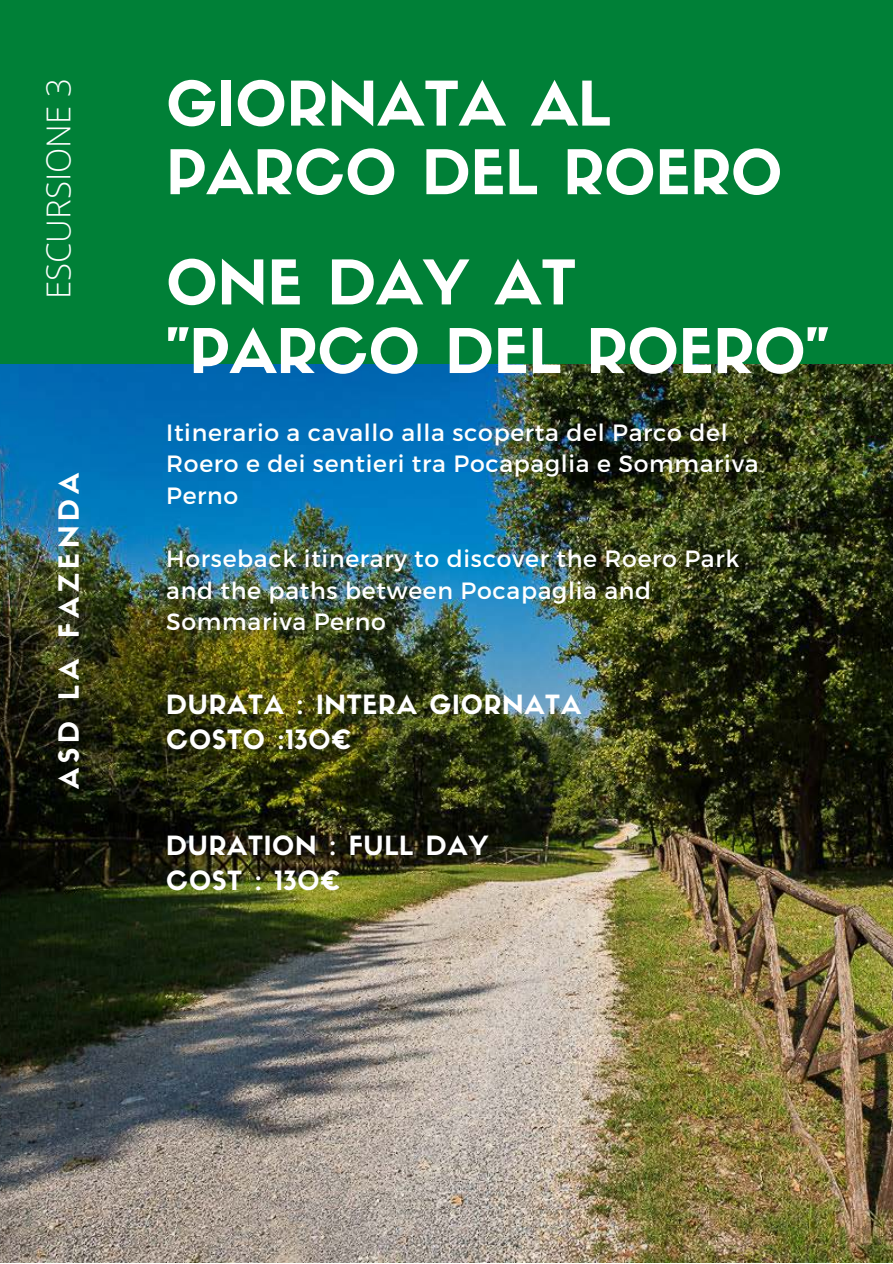
<style>
.page{position:relative;width:893px;height:1264px;background:#fff}
.page>*{position:absolute;margin:0;border:0;box-sizing:border-box;transform-origin:0 0}
.t1{font:60.45px/68.6px "Sifonn Basic";color:#fff}
.t2{font:300 33px "Open Sans";color:#fff}
.t3{font:27.3px "Sifonn Basic";letter-spacing:.18em;color:#fff}
.t4{font:25.95px/35.2px "Sifonn Basic";letter-spacing:.03em;color:#fff}
.t5{font:23.55px/31.7px "Montserrat";letter-spacing:.03em;color:#fff}
</style>
<div class="page">
<div style="left:0;top:0;width:892px;height:1262px;background:#008037"></div>
<img style="left:0;top:365px;width:892px;height:897px">
<h2 class="t2" style="left:35px;top:299px;width:222px;rotate:-90deg">ESCURSIONE 3</h2>
<p class="t3" style="left:58px;top:789px;width:318px;rotate:-90deg">ASD LA FAZENDA</p>
<h1 class="t1" style="left:166px;top:76px;width:617px">GIORNATA AL<br>PARCO DEL ROERO</h1>
<h1 class="t1" style="left:166px;top:255px;width:664px">ONE DAY AT "PARCO DEL ROERO"</h1>
<p class="t5" style="left:166px;top:415px;width:593px">Itinerario a cavallo alla scoperta del Parco del<br>Roero e dei sentieri tra Pocapaglia e Sommariva<br>Perno</p>
<p class="t5" style="left:166px;top:542px;width:574px">Horseback itinerary to discover the Roero Park and the paths between Pocapaglia and<br>Sommariva Perno</p>
<p class="t4" style="left:166px;top:689px;width:416px">DURATA : INTERA GIORNATA<br>COSTO :130€</p>
<p class="t4" style="left:166px;top:831px;width:324px">DURATION : FULL DAY<br>COST : 130€</p>
</div>
